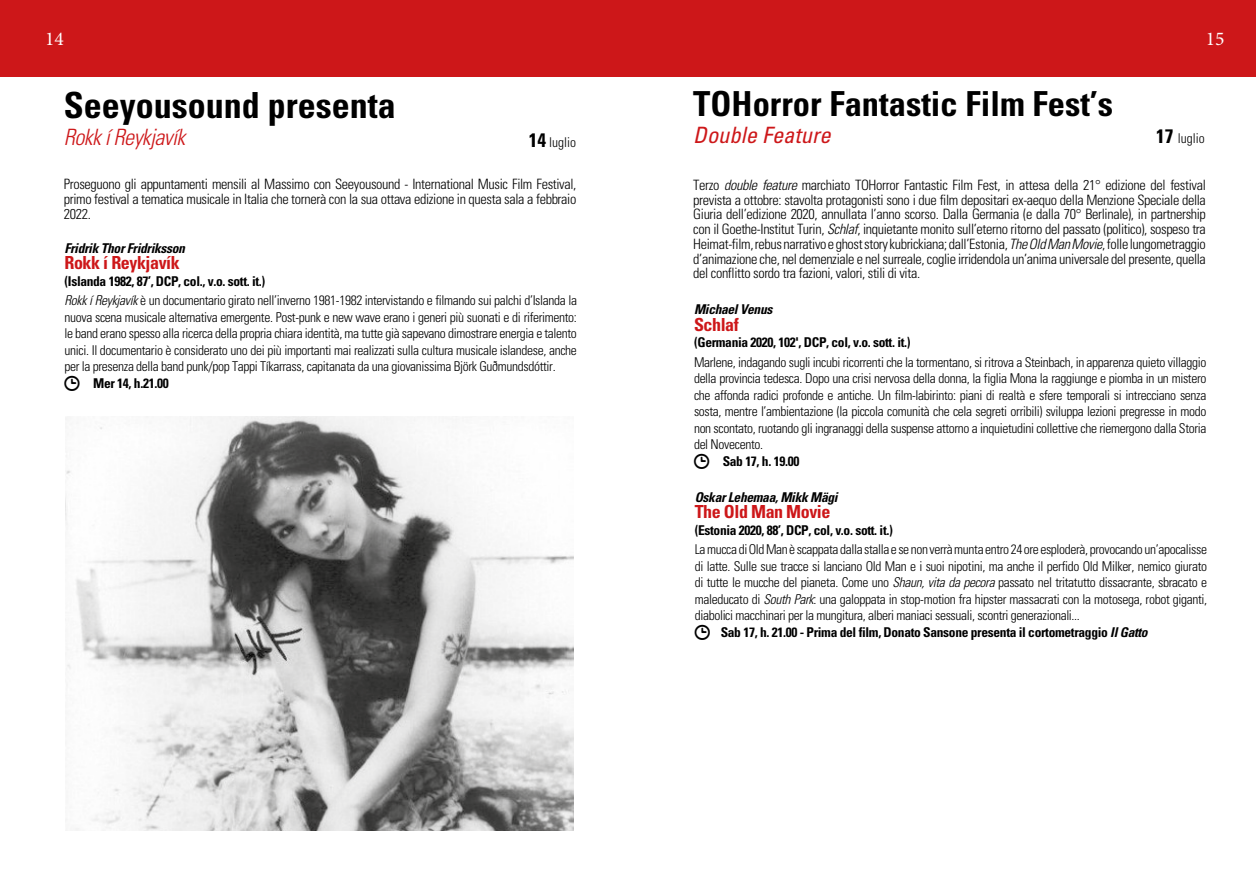
<style>
.page{position:relative;width:1259px;height:893px;background:#fff}
.page>*{position:absolute;margin:0;border:0;box-sizing:border-box;transform-origin:0 0}
.t1{font:700 condensed 36px "Univers";color:#000}
.t2{font:700 condensed 34.5px "Univers";color:#000}
.t3{font:italic 300 condensed 22.5px "Univers";letter-spacing:-.025em;color:#cd1719}
.t4{font:italic condensed 22.5px "Univers";color:#cd1719}
.t5{font:19.5px "Minion Pro";color:#fff}
.t6{font:700 condensed 18px "Univers";letter-spacing:-.025em;color:#cd1719}
.t7{font:300 condensed 14.25px/14.7px "Univers";letter-spacing:-.025em;color:#000;text-align:justify}
.t8{font:300 condensed 13.5px/16.5px "Univers";letter-spacing:-.025em;color:#000;text-align:justify}
.t9{font:700 condensed 13.5px "Univers";letter-spacing:-.025em;color:#000}
.t10{font:italic 700 condensed 13.5px "Univers";letter-spacing:-.025em;color:#000}
.s1{font-weight:700;font-size:19.5px}
.s2{font-weight:700}
.s3{font-style:italic}
</style>
<div class="page">
<div style="left:0;top:0;width:1255px;height:77px;background:#cd1719"></div>
<img style="left:66px;top:417px;width:508px;height:414px">
<h3 class="t5" style="left:45px;top:26px;width:20px">14</h3>
<h3 class="t5" style="left:1206px;top:26px;width:20px">15</h3>
<h1 class="t1" style="left:64px;top:83px;width:333px">Seeyousound presenta</h1>
<h3 class="t3" style="left:64px;top:123px;width:123px">Rokk í Reykjavík</h3>
<p class="t8" style="left:529px;top:134px;width:49px"><span class="s1">14</span> luglio</p>
<p class="t7" style="left:64px;top:177px;width:514px">Proseguono gli appuntamenti mensili al Massimo con Seeyousound - International Music Film Festival, primo festival a tematica musicale in Italia che tornerà con la sua ottava edizione in questa sala a febbraio 2022.</p>
<p class="t10" style="left:64px;top:240px;width:122px">Fridrik Thor Fridriksson</p>
<h3 class="t6" style="left:64px;top:252px;width:117px">Rokk í Reykjavík</h3>
<p class="t8" style="left:64px;top:271px;width:514px;line-height:19.5px"><span class="s2">(Islanda 1982, 87’, DCP, col., v.o. sott. it.)<br></span><span class="s3">Rokk í Reykjavík</span> è un documentario girato nell’inverno 1981-1982 intervistando e filmando sui palchi d’Islanda la</p>
<p class="t8" style="left:64px;top:309px;width:514px">nuova scena musicale alternativa emergente. Post-punk e new wave erano i generi più suonati e di riferimento: le band erano spesso alla ricerca della propria chiara identità, ma tutte già sapevano dimostrare energia e talento unici. Il documentario è considerato uno dei più importanti mai realizzati sulla cultura musicale islandese, anche per la presenza della band punk/pop Tappi Tíkarrass, capitanata da una giovanissima Björk Guðmundsdóttir.</p>
<p class="t9" style="left:93px;top:375px;width:77px">Mer 14, h.21.00</p>
<h2 class="t2" style="left:693px;top:83px;width:421px">TOHorror Fantastic Film Fest’s</h2>
<h3 class="t4" style="left:693px;top:121px;width:139px">Double Feature</h3>
<p class="t8" style="left:1156px;top:130px;width:50px"><span class="s1">17</span> luglio</p>
<p class="t7" style="left:693px;top:178px;width:514px">Terzo <span class="s3">double feature</span> marchiato TOHorror Fantastic Film Fest, in attesa della 21° edizione del festival prevista a ottobre: stavolta protagonisti sono i due film depositari ex-aequo della Menzione Speciale della Giuria dell’edizione 2020, annullata l’anno scorso. Dalla Germania (e dalla 70° Berlinale), in partnership con il Goethe-Institut Turin, <span class="s3">Schlaf</span>, inquietante monito sull’eterno ritorno del passato (politico), sospeso tra Heimat-film, rebus narrativo e ghost story kubrickiana; dall’Estonia, <span class="s3">The Old Man Movie</span>, folle lungometraggio d’animazione che, nel demenziale e nel surreale, coglie irridendola un’anima universale del presente, quella del conflitto sordo tra fazioni, valori, stili di vita.</p>
<p class="t10" style="left:694px;top:301px;width:80px">Michael Venus</p>
<h3 class="t6" style="left:694px;top:313px;width:46px">Schlaf</h3>
<p class="t9" style="left:694px;top:334px;width:218px">(Germania 2020, 102', DCP, col, v.o. sott. it.)</p>
<p class="t8" style="left:694px;top:354px;width:514px">Marlene, indagando sugli incubi ricorrenti che la tormentano, si ritrova a Steinbach, in apparenza quieto villaggio della provincia tedesca. Dopo una crisi nervosa della donna, la figlia Mona la raggiunge e piomba in un mistero che affonda radici profonde e antiche. Un film-labirinto: piani di realtà e sfere temporali si intrecciano senza sosta, mentre l’ambientazione (la piccola comunità che cela segreti orribili) sviluppa lezioni pregresse in modo non scontato, ruotando gli ingranaggi della suspense attorno a inquietudini collettive che riemergono dalla Storia del Novecento.</p>
<p class="t9" style="left:722px;top:453px;width:78px">Sab 17, h. 19.00</p>
<p class="t10" style="left:694px;top:488px;width:144px">Oskar Lehemaa, Mikk Mägi</p>
<h3 class="t6" style="left:694px;top:501px;width:137px">The Old Man Movie</h3>
<p class="t9" style="left:694px;top:521px;width:200px">(Estonia 2020, 88’, DCP, col, v.o. sott. it.)</p>
<p class="t8" style="left:694px;top:541px;width:514px">La mucca di Old Man è scappata dalla stalla e se non verrà munta entro 24 ore esploderà, provocando un’apocalisse</p>
<p class="t8" style="left:694px;top:557px;width:514px">di latte. Sulle sue tracce si lanciano Old Man e i suoi nipotini, ma anche il perfido Old Milker, nemico giurato</p>
<p class="t8" style="left:694px;top:574px;width:514px">di tutte le mucche del pianeta. Come uno <span class="s3">Shaun, vita da pecora</span> passato nel tritatutto dissacrante, sbracato e</p>
<p class="t8" style="left:694px;top:590px;width:514px">maleducato di <span class="s3">South Park</span>: una galoppata in stop-motion fra hipster massacrati con la motosega, robot giganti,</p>
<p class="t8" style="left:694px;top:607px;width:387px">diabolici macchinari per la mungitura, alberi maniaci sessuali, scontri generazionali...</p>
<p class="t9" style="left:720px;top:623px;width:428px">Sab 17, h. 21.00 - Prima del film, Donato Sansone presenta il cortometraggio <span class="s3">Il Gatto</span></p>
</div>
